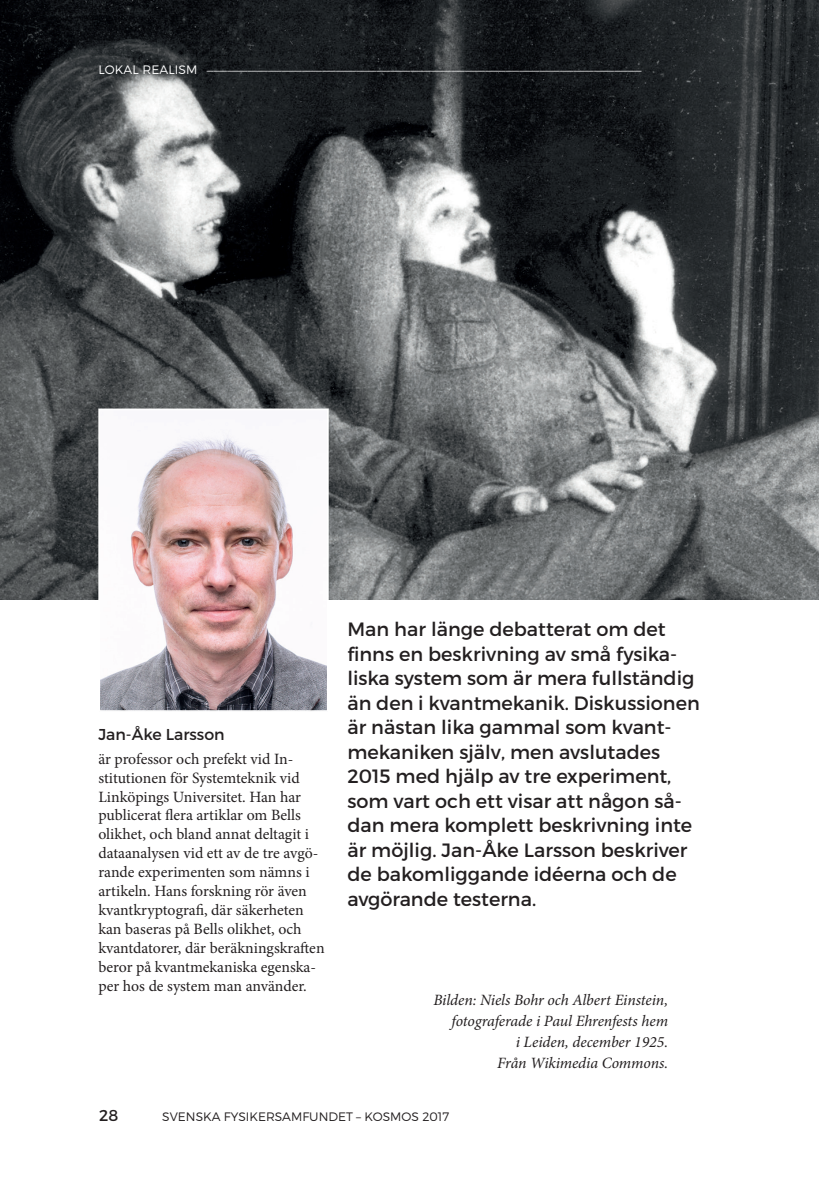
<style>
.page{position:relative;width:819px;height:1201px;background:#fff}
.page>*{position:absolute;margin:0;border:0;box-sizing:border-box;transform-origin:0 0}
.t1{font:19.25px/24.5px "Montserrat";color:#231f20}
.t2{font:15.75px/18.9px "Minion Pro";letter-spacing:-.005em;color:#231f20}
.Bildtext{font:italic 15.75px "Minion Pro";letter-spacing:-.005em;color:#231f20}
.t3{font:15.75px "Montserrat";color:#231f20}
.t4{font:300 12.25px "Montserrat";letter-spacing:.01em;color:#fff}
.t5{font:300 12.25px "Montserrat";color:#231f20}
</style>
<div class="page">
<img style="left:0;top:0;width:818px;height:599px">
<img style="left:101px;top:411px;width:225px;height:298px">
<div style="left:98px;top:408px;width:231px;height:304px;border:2px solid #fff"></div>
<p class="t4" style="left:98px;top:57px;width:544px">LOKAL REALISM ________________________________________________________________</p>
<p class="t3" style="left:98px;top:724px;width:128px">Jan-Åke Larsson</p>
<p class="t2" style="left:98px;top:749px;width:228px">är professor och prefekt vid In&shy;stitutionen för Systemteknik vid Linköpings Universitet. Han har publicerat flera artiklar om Bells olikhet, och bland annat deltagit i dataanalysen vid ett av de tre avgö&shy;rande experimenten som nämns i artikeln. Hans forskning rör även kvantkryptografi, där säkerheten kan baseras på Bells olikhet, och kvantdatorer, där beräkningskraften beror på kvantmekaniska egenska&shy;per hos de system man använder.</p>
<p class="t1" style="left:347px;top:617px;width:354px">Man har länge debatterat om det finns en beskrivning av små fysika&shy;liska system som är mera fullständig än den i kvantmekanik. Diskussionen är nästan lika gammal som kvant&shy;mekaniken själv, men avslutades 2015 med hjälp av tre experiment, som vart och ett visar att någon så&shy;dan mera komplett beskrivning inte är möjlig. Jan-Åke Larsson beskriver de bakomliggande idéerna och de avgörande testerna.</p>
<p class="Bildtext" style="left:433px;top:989px;width:236px">Bilden: Niels Bohr och Albert Einstein,</p>
<p class="Bildtext" style="left:451px;top:1010px;width:218px">fotograferade i Paul Ehrenfests hem</p>
<p class="Bildtext" style="left:515px;top:1031px;width:154px">i Leiden, december 1925.</p>
<p class="Bildtext" style="left:497px;top:1052px;width:172px">Från Wikimedia Commons.</p>
<p class="t3" style="left:99px;top:1105px;width:21px">28</p>
<p class="t5" style="left:162px;top:1109px;width:288px">SVENSKA FYSIKERSAMFUNDET – KOSMOS 2017</p>
</div>
